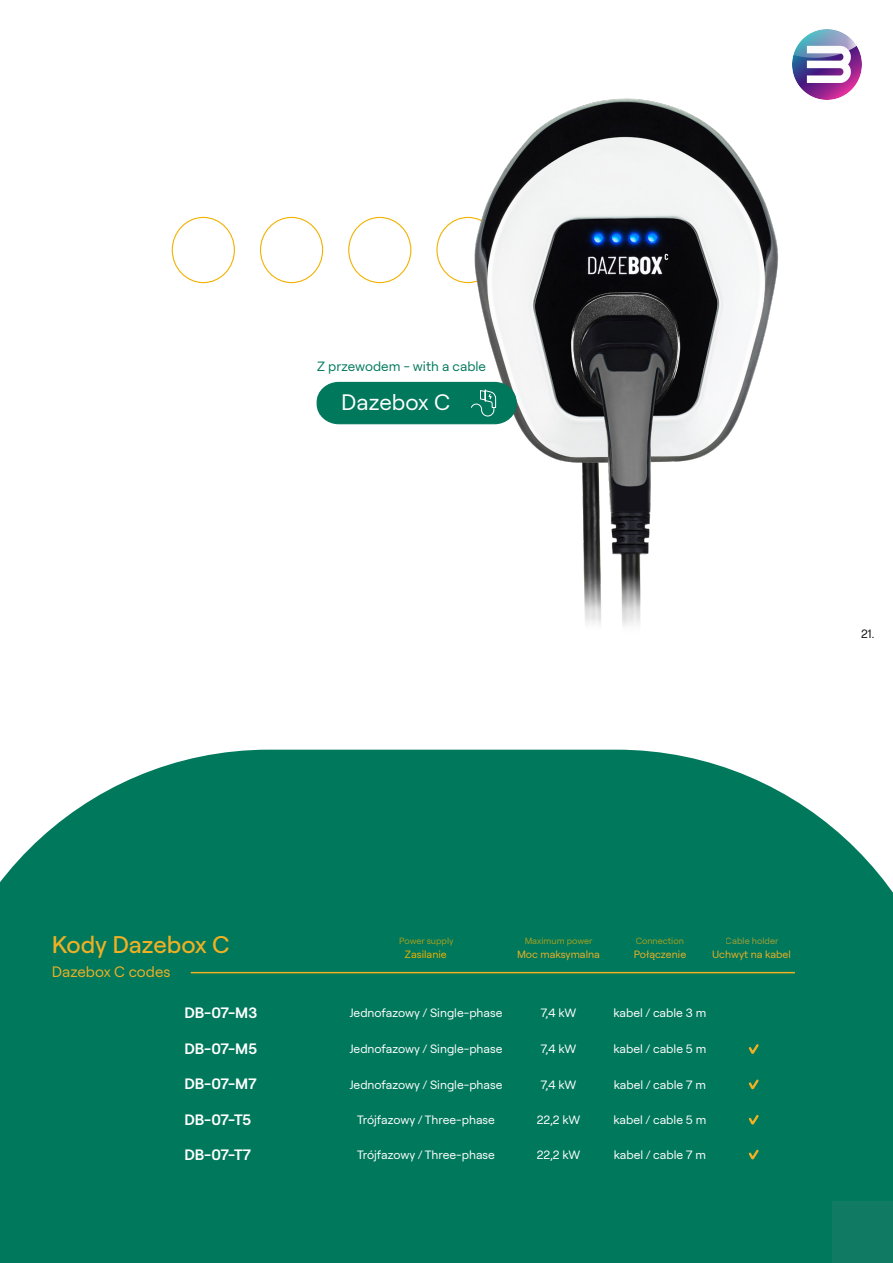
<style>
.page{position:relative;width:893px;height:1263px;background:#fff}
.page>*{position:absolute;margin:0;border:0;box-sizing:border-box;transform-origin:0 0}
.t1{font:500 24px "Roobert";color:#f0b024}
.t2{font:22.35px "Roobert";color:#fff}
.t3{font:600 15px "Roobert";color:#fff}
.t4{font:15px "Roobert";color:#f0b024}
.t5{font:13.35px "Roobert";color:#00785c}
.t6{font:12px "Roobert";color:#fff}
.t7{font:12px "Roobert";color:#111314}
.t8{font:10.5px "Roobert";color:#f0b024}
.t9{font:10.5px "Roobert";color:#f2b200}
.t10{font:9px "Roobert";color:#f2b200}
.t11{font:9px "Roobert";color:#f0b024}
</style>
<div class="page">
<div style="left:172px;top:217px;width:63px;height:66px;border:1px solid #f2b200;border-radius:50%"></div>
<div style="left:260px;top:217px;width:63px;height:66px;border:1px solid #f2b200;border-radius:50%"></div>
<div style="left:348px;top:217px;width:63px;height:66px;border:1px solid #f2b200;border-radius:50%"></div>
<img style="left:446px;top:98px;width:332px;height:528px">
<svg style="left:316px;top:381px;width:201px;height:44px;background:#17836a"></svg>
<div style="left:0;top:750px;width:893px;height:513px;background:#00785c"></div>
<hr style="left:191px;top:972px;width:604px;height:1px;background:#f0b024">
<svg style="left:747px;top:1042px;width:14px;height:14px"></svg>
<svg style="left:747px;top:1077px;width:14px;height:14px"></svg>
<svg style="left:747px;top:1113px;width:14px;height:14px"></svg>
<svg style="left:747px;top:1147px;width:14px;height:14px"></svg>
<div style="left:833px;top:1201px;width:60px;height:62px;background:#107b62"></div>
<img style="left:792px;top:30px;width:69px;height:69px">
<p class="t5" style="left:317px;top:356px;width:170px">Z przewodem - with a cable</p>
<p class="t2" style="left:341px;top:387px;width:110px">Dazebox C</p>
<p class="t7" style="left:861px;top:625px;width:15px">21.</p>
<p class="t1" style="left:52px;top:927px;width:179px">Kody Dazebox C</p>
<p class="t10" style="left:399px;top:934px;width:56px">Power supply</p>
<p class="t10" style="left:525px;top:934px;width:70px">Maximum power</p>
<p class="t10" style="left:636px;top:934px;width:50px">Connection</p>
<p class="t11" style="left:726px;top:934px;width:54px">Cable holder</p>
<p class="t9" style="left:405px;top:947px;width:43px">Zasilanie</p>
<p class="t8" style="left:517px;top:947px;width:85px">Moc maksymalna</p>
<p class="t8" style="left:634px;top:947px;width:54px">Połączenie</p>
<p class="t8" style="left:712px;top:947px;width:80px">Uchwyt na kabel</p>
<p class="t4" style="left:52px;top:961px;width:120px">Dazebox C codes</p>
<p class="t3" style="left:184px;top:1002px;width:74px">DB-07-M3</p>
<p class="t3" style="left:184px;top:1038px;width:74px">DB-07-M5</p>
<p class="t3" style="left:184px;top:1073px;width:74px">DB-07-M7</p>
<p class="t3" style="left:184px;top:1108px;width:69px">DB-07-T5</p>
<p class="t3" style="left:184px;top:1143px;width:68px">DB-07-T7</p>
<p class="t6" style="left:350px;top:1004px;width:154px">Jednofazowy / Single-phase</p>
<p class="t6" style="left:350px;top:1040px;width:154px">Jednofazowy / Single-phase</p>
<p class="t6" style="left:350px;top:1076px;width:154px">Jednofazowy / Single-phase</p>
<p class="t6" style="left:357px;top:1111px;width:139px">Trójfazowy / Three-phase</p>
<p class="t6" style="left:357px;top:1146px;width:139px">Trójfazowy / Three-phase</p>
<p class="t6" style="left:541px;top:1004px;width:37px">7,4 kW</p>
<p class="t6" style="left:541px;top:1040px;width:37px">7,4 kW</p>
<p class="t6" style="left:541px;top:1076px;width:37px">7,4 kW</p>
<p class="t6" style="left:537px;top:1111px;width:45px">22,2 kW</p>
<p class="t6" style="left:537px;top:1146px;width:45px">22,2 kW</p>
<p class="t6" style="left:613px;top:1004px;width:94px">kabel / cable 3 m</p>
<p class="t6" style="left:614px;top:1040px;width:94px">kabel / cable 5 m</p>
<p class="t6" style="left:614px;top:1076px;width:94px">kabel / cable 7 m</p>
<p class="t6" style="left:614px;top:1111px;width:94px">kabel / cable 5 m</p>
<p class="t6" style="left:614px;top:1146px;width:94px">kabel / cable 7 m</p>
</div>
